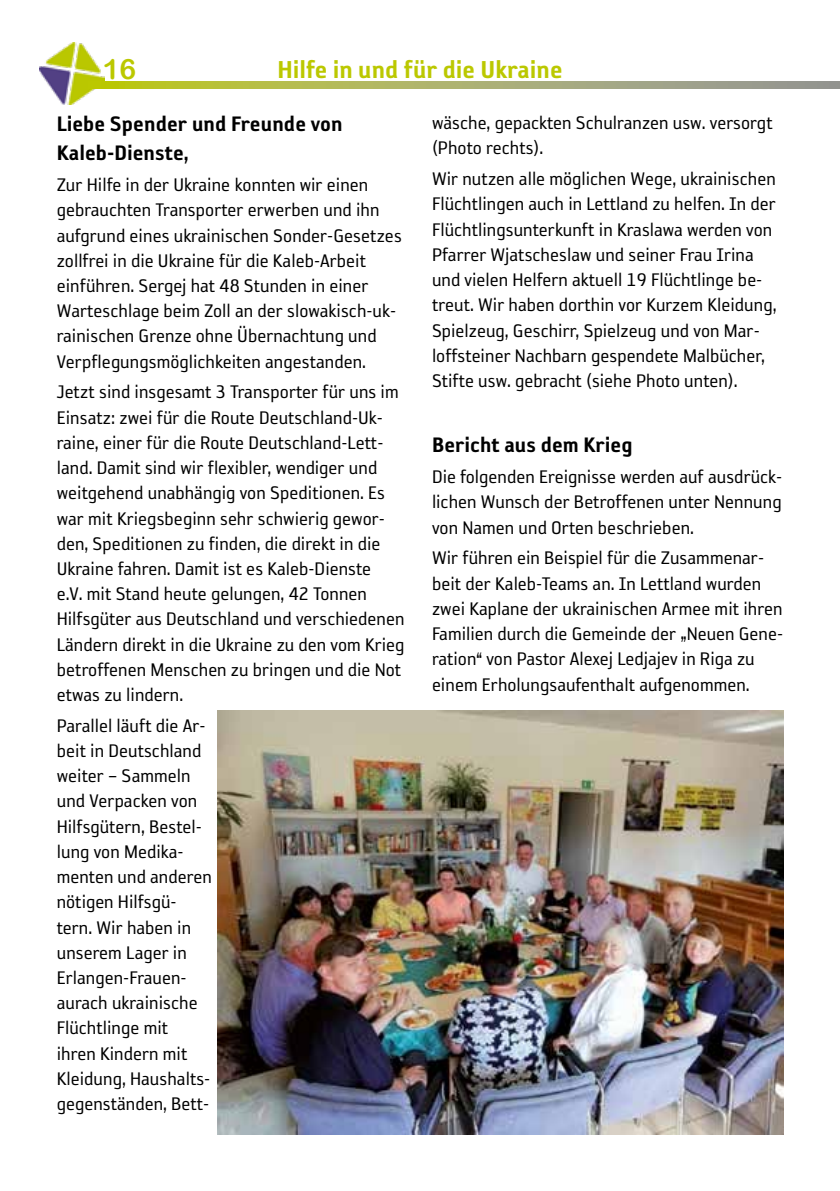
<style>
.page{position:relative;width:840px;height:1191px;background:#fff}
.page>*{position:absolute;margin:0;border:0;box-sizing:border-box;transform-origin:0 0}
.t1{font:28px "Reykjavik One OT C Gauge";color:#bbc800}
.t2{font:28px "Arial Rounded MT Bold";color:#bbc800}
.t3{font:24px/28.8px "Reykjavik One OT C Gauge";color:#000}
.t4{font:21px/25.2px "Reykjavik One OT A Gauge";color:#000}
</style>
<div class="page">
<svg style="left:104px;top:88px;width:735px;height:1px"></svg>
<img style="left:39px;top:43px;width:65px;height:61px">
<svg style="left:88px;top:81px;width:751px;height:7px;background:#abb065"></svg>
<img style="left:217px;top:710px;width:565px;height:424px">
<h1 class="t2" style="left:103px;top:52px;width:35px">16</h1>
<h1 class="t1" style="left:277px;top:54px;width:286px">Hilfe in und für die Ukraine</h1>
<p class="t3" style="left:57px;top:110px;width:287px">Liebe Spender und Freunde von<br>Kaleb-Dienste,</p>
<p class="t4" style="left:57px;top:172px;width:346px">Zur Hilfe in der Ukraine konnten wir einen gebrauchten Transporter erwerben und ihn aufgrund eines ukrainischen Sonder-Gesetzes zollfrei in die Ukraine für die Kaleb-Arbeit einführen. Sergej hat 48 Stunden in einer Warteschlage beim Zoll an der slowakisch-uk&shy;rainischen Grenze ohne Übernachtung und Verpflegungsmöglichkeiten angestanden.</p>
<p class="t4" style="left:57px;top:380px;width:349px">Jetzt sind insgesamt 3 Transporter für uns im Einsatz: zwei für die Route Deutschland-Uk&shy;raine, einer für die Route Deutschland-Lett&shy;land. Damit sind wir flexibler, wendiger und weitgehend unabhängig von Speditionen. Es war mit Kriegsbeginn sehr schwierig gewor&shy;den, Speditionen zu finden, die direkt in die Ukraine fahren. Damit ist es Kaleb-Dienste<br>e.V. mit Stand heute gelungen, 42 Tonnen Hilfsgüter aus Deutschland und verschiedenen Ländern direkt in die Ukraine zu den vom Krieg betroffenen Menschen zu bringen und die Not etwas zu lindern.</p>
<p class="t4" style="left:57px;top:713px;width:156px">Parallel läuft die Ar&shy;beit in Deutschland weiter – Sammeln und Verpacken von<br>Hilfsgütern, Bestel&shy;lung von Medika&shy;menten und anderen nötigen Hilfsgü&shy;tern. Wir haben in unserem Lager in<br>Erlangen-Frauen&shy;aurach ukrainische<br>Flüchtlinge mit ihren Kindern mit<br>Kleidung, Haushalts&shy;gegenständen, Bett-</p>
<p class="t4" style="left:432px;top:110px;width:342px">wäsche, gepackten Schulranzen usw. versorgt (Photo rechts).</p>
<p class="t4" style="left:432px;top:166px;width:346px">Wir nutzen alle möglichen Wege, ukrainischen Flüchtlingen auch in Lettland zu helfen. In der Flüchtlingsunterkunft in Kraslawa werden von Pfarrer Wjatscheslaw und seiner Frau Irina und vielen Helfern aktuell 19 Flüchtlinge be&shy;treut. Wir haben dorthin vor Kurzem Kleidung, Spielzeug, Geschirr, Spielzeug und von Mar&shy;loffsteiner Nachbarn gespendete Malbücher, Stifte usw. gebracht (siehe Photo unten).</p>
<p class="t3" style="left:432px;top:430px;width:202px">Bericht aus dem Krieg</p>
<p class="t4" style="left:432px;top:464px;width:351px;text-align:justify">Die folgenden Ereignisse werden auf ausdrück&shy;lichen Wunsch der Betroffenen unter Nennung von Namen und Orten beschrieben.</p>
<p class="t4" style="left:432px;top:546px;width:352px">Wir führen ein Beispiel für die Zusammenar&shy;beit der Kaleb-Teams an. In Lettland wurden zwei Kaplane der ukrainischen Armee mit ihren Familien durch die Gemeinde der „Neuen Gene&shy;ration“ von Pastor Alexej Ledjajev in Riga zu einem Erholungsaufenthalt aufgenommen.</p>
</div>
